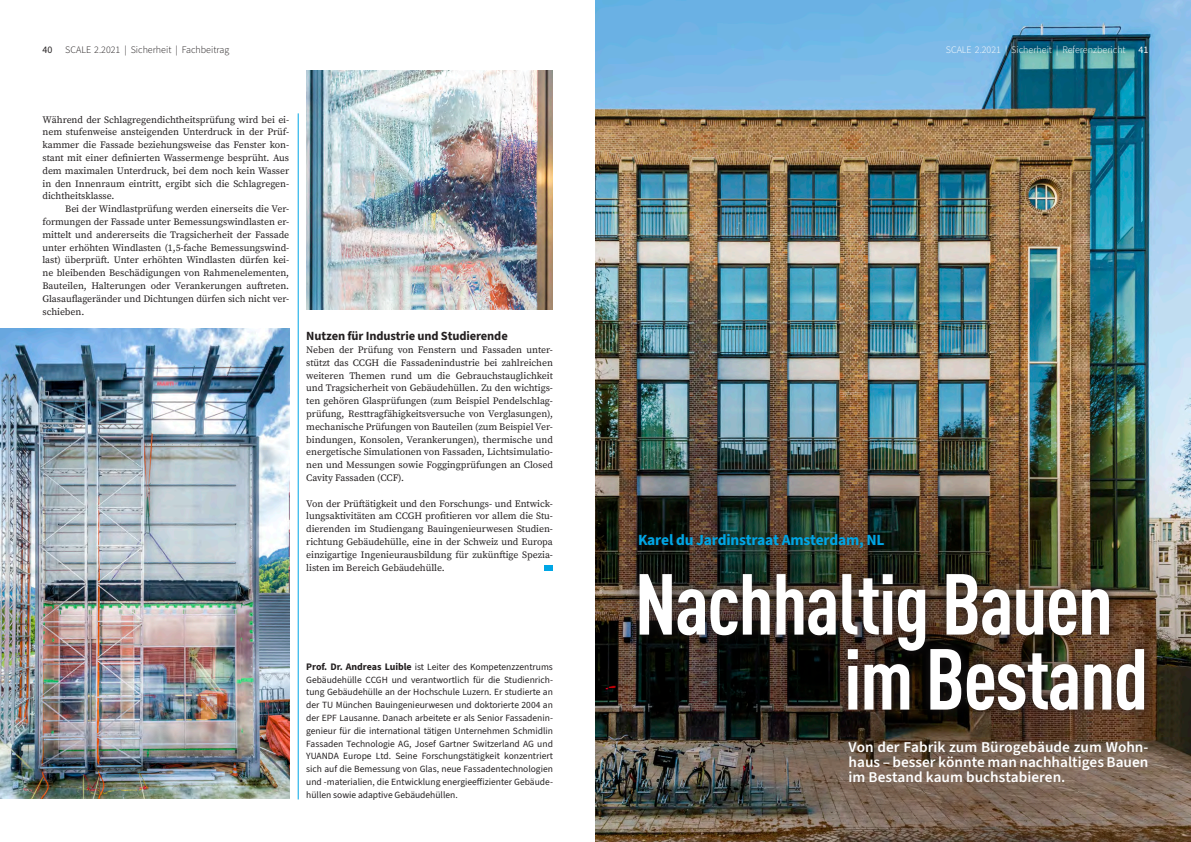
<style>
.page{position:relative;width:1191px;height:842px;background:#fff}
.page>*{position:absolute;margin:0;border:0;box-sizing:border-box;transform-origin:0 0}
.t1{font:700 85px/75px "DIN Cond";letter-spacing:-.02em;color:#fff}
.t2{font:700 15.5px "Source Sans 3";letter-spacing:-.015em;color:#00a6e5}
.t3{font:600 15px/15px "Source Sans 3";color:#fff;text-align:justify}
.t4{font:700 12.5px "Source Sans 3";letter-spacing:-.01em;color:#231f20}
.t5{font:300 10px "Source Sans 3";color:#fff}
.t6{font:300 10px "Source Sans 3";color:#231f20}
.t7{font:10px "Source Sans 3";color:#231f20}
.t8{font:10px "Source Sans 3";color:#fff}
.t9{font:9.8px/12.8px "Source Serif Pro";letter-spacing:-.005em;color:#231f20;text-align:justify}
.t10{font:9.5px/12.8px "Source Sans 3";color:#231f20;text-align:justify}
.s1{font-weight:700;font-size:10px}
</style>
<div class="page">
<img style="left:595px;top:0;width:596px;height:842px">
<img style="left:0;top:329px;width:290px;height:470px">
<img style="left:307px;top:71px;width:246px;height:238px">
<hr style="left:298px;top:113px;width:1px;height:686px;background:#00a6e5">
<div style="left:544px;top:565px;width:9px;height:6px;background:#00a6e5"></div>
<div style="left:629px;top:564px;width:525px;height:156px;background:#231f20;opacity:.89"></div>
<div style="left:631px;top:526px;width:260px;height:29px;background:#231f20;opacity:.79"></div>
<p class="t7" style="left:43px;top:43px;width:11px">40</p>
<p class="t6" style="left:65px;top:43px;width:166px">SCALE 2.2021 | Sicherheit | Fachbeitrag</p>
<p class="t5" style="left:945px;top:43px;width:181px">SCALE 2.2021 | Sicherheit | Referenzbericht</p>
<p class="t8" style="left:1138px;top:43px;width:11px">41</p>
<p class="t9" style="left:43px;top:113px;width:248px">Während der Schlagregendichtheitsprüfung wird bei ei&shy;nem stufenweise ansteigenden Unterdruck in der Prüf&shy;kammer die Fassade beziehungsweise das Fenster kon&shy;stant mit einer definierten Wassermenge besprüht. Aus dem maximalen Unterdruck, bei dem noch kein Wasser in den Innenraum eintritt, ergibt sich die Schlagregen&shy;dichtheitsklasse.</p>
<p class="t9" style="left:43px;top:203px;width:248px;text-indent:23px">Bei der Windlastprüfung werden einerseits die Ver&shy;formungen der Fassade unter Bemessungswindlasten er&shy;mittelt und andererseits die Tragsicherheit der Fassade unter erhöhten Windlasten (1,5-fache Bemessungswind&shy;last) überprüft. Unter erhöhten Windlasten dürfen kei&shy;ne bleibenden Beschädigungen von Rahmenelementen, Bauteilen, Halterungen oder Verankerungen auftreten.<br>Glasauflageränder und Dichtungen dürfen sich nicht ver&shy;schieben.</p>
<p class="t4" style="left:306px;top:328px;width:203px">Nutzen für Industrie und Studierende</p>
<p class="t9" style="left:306px;top:344px;width:248px">Neben der Prüfung von Fenstern und Fassaden unter&shy;stützt das CCGH die Fassadenindustrie bei zahlreichen weiteren Themen rund um die Gebrauchstauglichkeit und Tragsicherheit von Gebäudehüllen. Zu den wichtigs&shy;ten gehören Glasprüfungen (zum Beispiel Pendelschlag&shy;prüfung, Resttragfähigkeitsversuche von Verglasungen), mechanische Prüfungen von Bauteilen (zum Beispiel Ver&shy;bindungen, Konsolen, Verankerungen), thermische und energetische Simulationen von Fassaden, Lichtsimulatio&shy;nen und Messungen sowie Foggingprüfungen an Closed Cavity Fassaden (CCF).</p>
<p class="t9" style="left:306px;top:497px;width:248px">Von der Prüftätigkeit und den Forschungs- und Entwick&shy;lungsaktivitäten am CCGH profitieren vor allem die Stu&shy;dierenden im Studiengang Bauingenieurwesen Studien&shy;richtung Gebäudehülle, eine in der Schweiz und Europa einzigartige Ingenieurausbildung für zukünftige Spezia&shy;listen im Bereich Gebäudehülle.</p>
<p class="t10" style="left:306px;top:660px;width:248px"><span class="s1">Prof. Dr. Andreas Luible</span> ist Leiter des Kompetenzzentrums Gebäudehülle CCGH und verantwortlich für die Studienrich&shy;tung Gebäudehülle an der Hochschule Luzern. Er studierte an der TU München Bauingenieurwesen und doktorierte 2004 an der EPF Lausanne. Danach arbeitete er als Senior Fassadenin&shy;genieur für die international tätigen Unternehmen Schmidlin Fassaden Technologie AG, Josef Gartner Switzerland AG und YUANDA Europe Ltd. Seine Forschungstätigkeit konzentriert sich auf die Bemessung von Glas, neue Fassadentechnologien und -materialien, die Entwicklung energieeffizienter Gebäude&shy;hüllen sowie adaptive Gebäudehüllen.</p>
<h2 class="t2" style="left:638px;top:529px;width:248px">Karel du Jardinstraat Amsterdam, NL</h2>
<h1 class="t1" style="left:844px;top:564px;width:306px;text-indent:-209px">Nachhaltig Bauen im Bestand</h1>
<h3 class="t3" style="left:848px;top:740px;width:301px">Von der Fabrik zum Bürogebäude zum Wohn&shy;haus – besser könnte man nachhaltiges Bauen im Bestand kaum buchstabieren.</h3>
</div>
